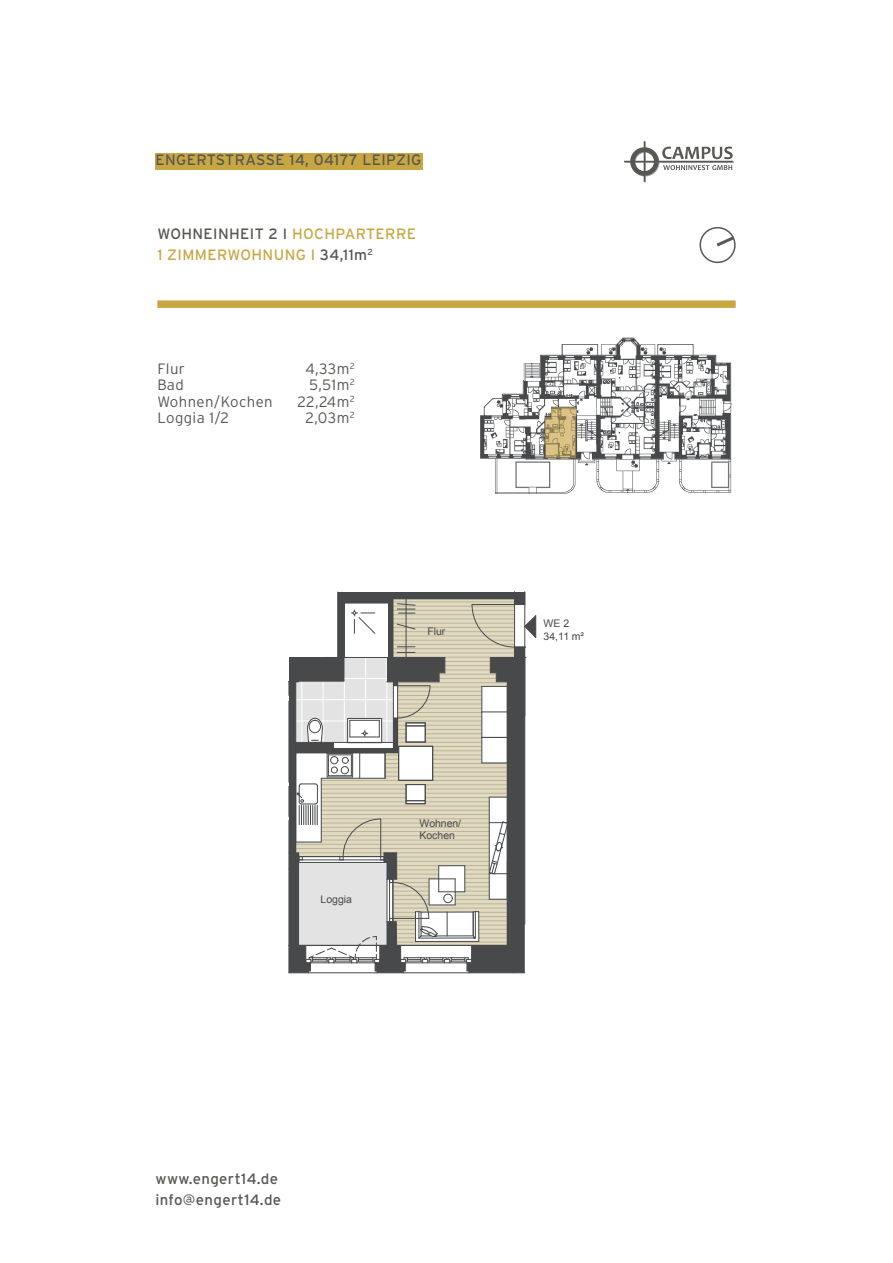
<style>
.page{position:relative;width:893px;height:1263px;background:#fff}
.page>*{position:absolute;margin:0;border:0;box-sizing:border-box;transform-origin:0 0}
.t1{font:15px/21px "Interstate";letter-spacing:.025em;color:#585752}
.t2{font:300 15px/16.5px "Interstate";letter-spacing:.025em;color:#585752}
.t3{font:15px/21px "Interstate";letter-spacing:.025em;color:#c8a743}
.t4{font:10.5px/13px "Arial";color:#47494b}
.s1{color:#585752}
</style>
<div class="page">
<div style="left:157px;top:300px;width:579px;height:8px;background:#c8a743"></div>
<svg style="left:289px;top:592px;width:247px;height:381px"></svg>
<div style="left:699px;top:227px;width:37px;height:36px;border:2px solid #585752;border-radius:50%"></div>
<svg style="left:716px;top:234px;width:20px;height:15px"></svg>
<img style="left:480px;top:337px;width:252px;height:157px">
<img style="left:546px;top:417px;width:30px;height:40px">
<img style="left:551px;top:407px;width:25px;height:10px">
<div style="left:156px;top:153px;width:267px;height:17px;background:#c8a743"></div>
<svg style="left:624px;top:141px;width:110px;height:42px"></svg>
<p class="t1" style="left:156px;top:150px;width:267px">ENGERTSTRASSE 14, 04177 LEIPZIG</p>
<p class="t3" style="left:157px;top:223px;width:260px"><span class="s1">WOHNEINHEIT 2 I</span> HOCHPARTERRE<br>1 ZIMMERWOHNUNG I <span class="s1">34,11m</span><sup>2</sup></p>
<p class="t2" style="left:157px;top:360px;width:117px">Flur<br>Bad<br>Wohnen/Kochen<br>Loggia 1/2</p>
<p class="t2" style="left:298px;top:360px;width:59px;text-align:right">4,33m<sup>2<br></sup>5,51m<sup>2<br></sup>22,24m<sup>2<br></sup>2,03m<sup>2</sup></p>
<p class="t4" style="left:427px;top:625px;width:20px">Flur</p>
<p class="t4" style="left:321px;top:893px;width:33px">Loggia</p>
<p class="t4" style="left:419px;top:817px;width:43px;line-height:12px">Wohnen/<br>Kochen</p>
<p class="t4" style="left:544px;top:616px;width:42px">WE 2<br>34,11 m²</p>
<p class="t1" style="left:156px;top:1168px;width:127px">www.engert14.de info@engert14.de</p>
</div>
